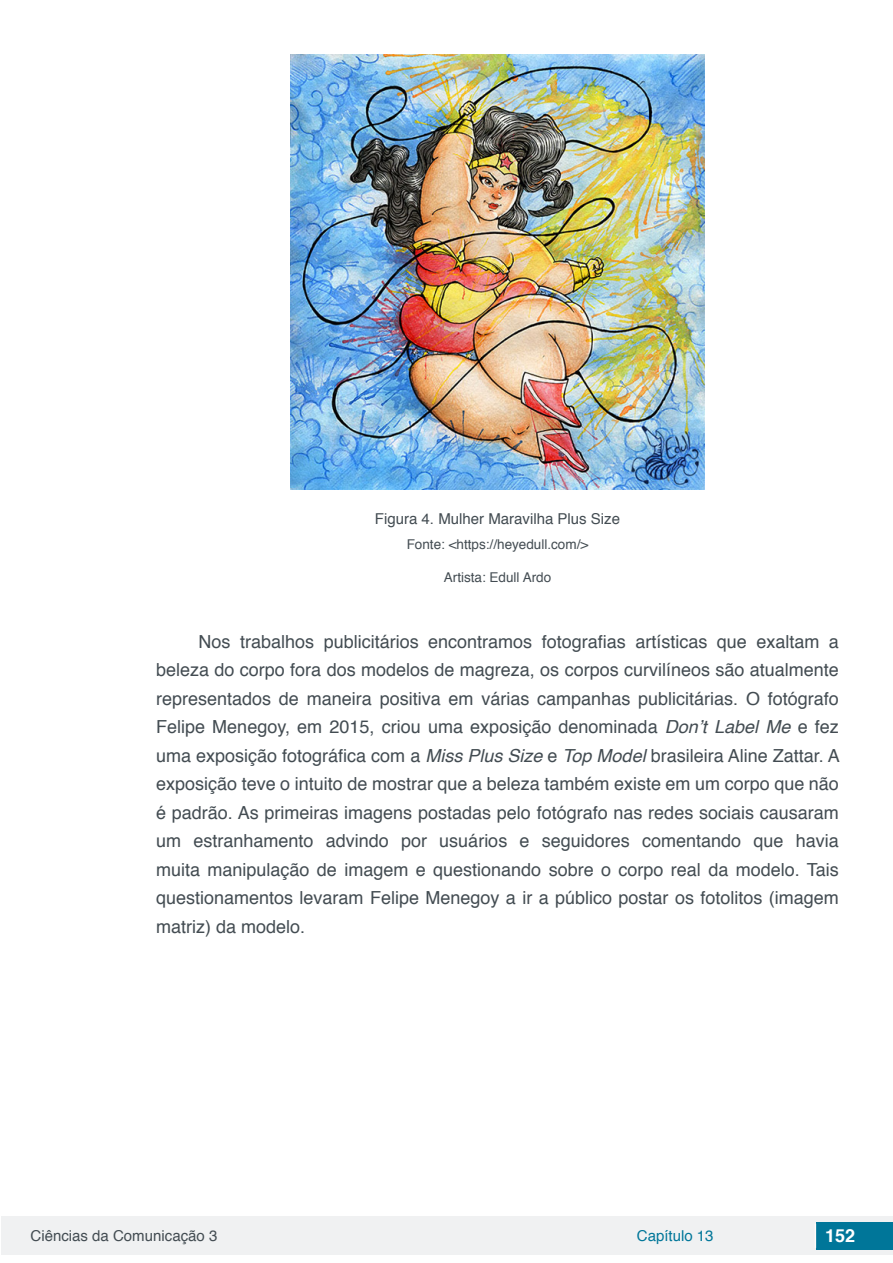
<style>
.page{position:relative;width:893px;height:1263px;background:#fff}
.page>*{position:absolute;margin:0;border:0;box-sizing:border-box;transform-origin:0 0}
.txt{font:18px/28.5px "Helvetica";color:#434c52;text-align:justify}
.t1{font:700 18px "Helvetica";color:#fff}
.info_tab_gra_imag{font:15px "Helvetica";color:#434c52}
.t2{font:15px "Helvetica";color:#007699}
.fonte_tab_gra_imag{font:13.5px "Helvetica";color:#434c52}
.s1{font-style:italic}
</style>
<div class="page">
<div style="left:1px;top:1216px;width:891px;height:38px;background:#f0f1f2"></div>
<div style="left:816px;top:1222px;width:77px;height:27px;background:#007699"></div>
<svg style="left:815px;top:1224px;width:1px;height:24px"></svg>
<img style="left:290px;top:54px;width:415px;height:435px">
<p class="info_tab_gra_imag" style="left:375px;top:508px;width:247px">Figura 4. Mulher Maravilha Plus Size</p>
<p class="fonte_tab_gra_imag" style="left:407px;top:534px;width:183px">Fonte: &lt;https://heyedull.com/&gt;</p>
<p class="fonte_tab_gra_imag" style="left:444px;top:567px;width:109px">Artista: Edull Ardo</p>
<p class="txt" style="left:156px;top:628px;width:685px;text-indent:43px">Nos trabalhos publicitários encontramos fotografias artísticas que exaltam a beleza do corpo fora dos modelos de magreza, os corpos curvilíneos são atualmente representados de maneira positiva em várias campanhas publicitárias. O fotógrafo Felipe Menegoy, em 2015, criou uma exposição denominada <span class="s1">Don’t Label Me</span> e fez uma exposição fotográfica com a <span class="s1">Miss Plus Size</span> e <span class="s1">Top Model</span> brasileira Aline Zattar. A exposição teve o intuito de mostrar que a beleza também existe em um corpo que não é padrão. As primeiras imagens postadas pelo fotógrafo nas redes sociais causaram um estranhamento advindo por usuários e seguidores comentando que havia muita manipulação de imagem e questionando sobre o corpo real da modelo. Tais questionamentos levaram Felipe Menegoy a ir a público postar os fotolitos (imagem matriz) da modelo.</p>
<p class="info_tab_gra_imag" style="left:31px;top:1224px;width:188px">Ciências da Comunicação 3</p>
<p class="t2" style="left:637px;top:1224px;width:78px">Capítulo 13</p>
<p class="t1" style="left:825px;top:1221px;width:32px">152</p>
</div>
